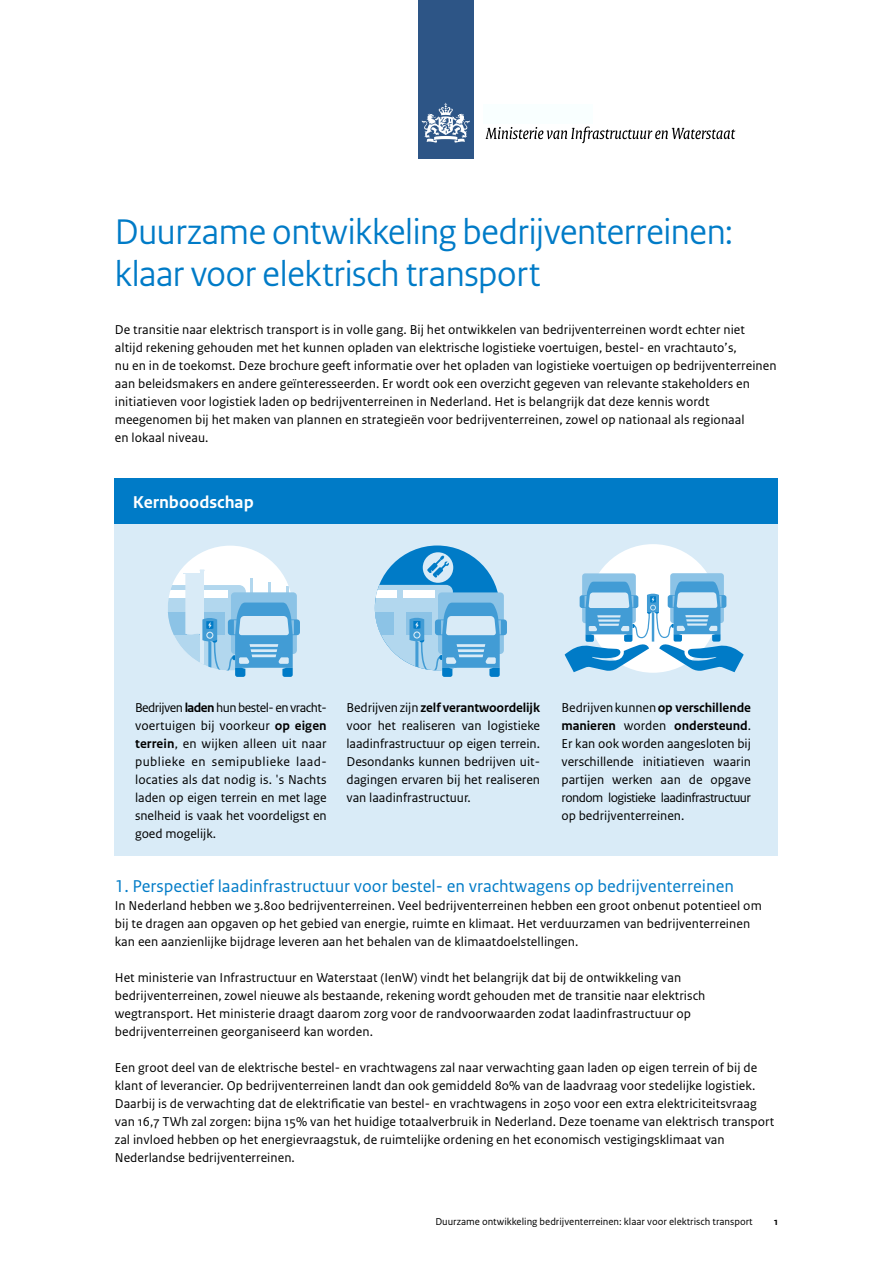
<style>
.page{position:relative;width:893px;height:1263px;background:#fff}
.page>*{position:absolute;margin:0;border:0;box-sizing:border-box;transform-origin:0 0}
.t1{font:37.5px/42px "Rijksoverheid Sans Heading";letter-spacing:-.005em;color:#007bc7}
.t2{font:18px "Rijksoverheid Sans Text";color:#007bc7}
.t3{font:700 18px "Rijksoverheid Sans Text";color:#fff}
.t4{font:13.5px/18px "Rijksoverheid Sans Text";letter-spacing:.005em;color:#000}
.t5{font:10.5px "Rijksoverheid Sans Text";color:#000}
.t6{font:700 10.5px "Rijksoverheid Sans Text";color:#000}
.s1{font-weight:700}
</style>
<div class="page">
<div style="left:115px;top:517px;width:663px;height:339px;background:#d9ebf7"></div>
<div style="left:115px;top:478px;width:663px;height:45px;background:#007bc7"></div>
<div style="left:588px;top:544px;width:130px;height:129px;background:#fff;border-radius:65px"></div>
<div style="left:670px;top:573px;width:54px;height:50px;background:#8cc3e6;border-radius:3px"></div>
<div style="left:582px;top:573px;width:54px;height:50px;background:#8cc3e6;border-radius:3px"></div>
<svg style="left:565px;top:581px;width:179px;height:91px"></svg>
<div style="left:375px;top:545px;width:125px;height:125px;background:#007bc7;border-radius:62px"></div>
<svg style="left:375px;top:585px;width:132px;height:91px"></svg>
<div style="left:423px;top:552px;width:30px;height:31px;background:#d9ebf7;border-radius:50%"></div>
<svg style="left:427px;top:555px;width:22px;height:23px"></svg>
<div style="left:168px;top:546px;width:125px;height:124px;background:#fff;border-radius:62px"></div>
<svg style="left:168px;top:569px;width:132px;height:107px"></svg>
<div style="left:418px;top:0;width:55px;height:158px;background:#2d5586"></div>
<svg style="left:422px;top:103px;width:48px;height:40px"></svg>
<svg style="left:486px;top:126px;width:249px;height:17px"></svg>
<div style="left:483px;top:104px;width:110px;height:20px;background:#f9ffff"></div>
<h1 class="t1" style="left:115px;top:211px;width:619px">Duurzame ontwikkeling bedrijventerreinen: klaar voor elektrisch transport</h1>
<p class="t4" style="left:115px;top:321px;width:663px">De transitie naar elektrisch transport is in volle gang. Bij het ontwikkelen van bedrijventerreinen wordt echter niet<br>altijd rekening gehouden met het kunnen opladen van elektrische logistieke voertuigen, bestel- en vrachtauto’s,<br>nu en in de toekomst. Deze brochure geeft informatie over het opladen van logistieke voertuigen op bedrijventerreinen aan beleidsmakers en andere geïnteresseerden. Er wordt ook een overzicht gegeven van relevante stakeholders en initiatieven voor logistiek laden op bedrijventerreinen in Nederland. Het is belangrijk dat deze kennis wordt meegenomen bij het maken van plannen en strategieën voor bedrijventerreinen, zowel op nationaal als regionaal<br>en lokaal niveau.</p>
<h2 class="t3" style="left:133px;top:492px;width:122px">Kernboodschap</h2>
<p class="t4" style="left:346px;top:699px;width:195px;text-align:justify">Bedrijven zijn <span class="s1">zelf verantwoordelijk </span>voor het realiseren van logistieke laadinfrastructuur op eigen terrein.<br>Desondanks kunnen bedrijven uit&shy;dagingen ervaren bij het realiseren van laadinfrastructuur.</p>
<p class="t4" style="left:561px;top:699px;width:191px;text-align:justify">Bedrijven kunnen <span class="s1">op verschillende manieren</span> worden <span class="s1">ondersteund</span>.<br>Er kan ook worden aangesloten bij verschillende initiatieven waarin partijen werken aan de opgave rondom logistieke laadinfrastructuur op bedrijventerreinen.</p>
<p class="t4" style="left:135px;top:699px;width:193px;text-align:justify">Bedrijven <span class="s1">laden</span> hun bestel- en vracht&shy;voertuigen bij voorkeur <span class="s1">op eigen terrein</span>, en wijken alleen uit naar publieke en semipublieke laad&shy;locaties als dat nodig is. 's Nachts laden op eigen terrein en met lage snelheid is vaak het voordeligst en goed mogelijk.</p>
<h2 class="t2" style="left:115px;top:876px;width:621px">1. Perspectief laadinfrastructuur voor bestel- en vrachtwagens op bedrijventerreinen</h2>
<p class="t4" style="left:115px;top:897px;width:648px">In Nederland hebben we 3.800 bedrijventerreinen. Veel bedrijventerreinen hebben een groot onbenut potentieel om bij te dragen aan opgaven op het gebied van energie, ruimte en klimaat. Het verduurzamen van bedrijventerreinen kan een aanzienlijke bijdrage leveren aan het behalen van de klimaatdoelstellingen.</p>
<p class="t4" style="left:115px;top:969px;width:592px">Het ministerie van Infrastructuur en Waterstaat (IenW) vindt het belangrijk dat bij de ontwikkeling van bedrijventerreinen, zowel nieuwe als bestaande, rekening wordt gehouden met de transitie naar elektrisch wegtransport. Het ministerie draagt daarom zorg voor de randvoorwaarden zodat laadinfrastructuur op bedrijventerreinen georganiseerd kan worden.</p>
<p class="t4" style="left:115px;top:1059px;width:661px">Een groot deel van de elektrische bestel- en vrachtwagens zal naar verwachting gaan laden op eigen terrein of bij de klant of leverancier. Op bedrijventerreinen landt dan ook gemiddeld 80% van de laadvraag voor stedelijke logistiek.<br>Daarbij is de verwachting dat de elektrificatie van bestel- en vrachtwagens in 2050 voor een extra elektriciteitsvraag van 16,7 TWh zal zorgen: bijna 15% van het huidige totaalverbruik in Nederland. Deze toename van elektrisch transport zal invloed hebben op het energievraagstuk, de ruimtelijke ordening en het economisch vestigingsklimaat van Nederlandse bedrijventerreinen.</p>
<p class="t5" style="left:435px;top:1215px;width:319px">Duurzame ontwikkeling bedrijventerreinen: klaar voor elektrisch transport</p>
<p class="t6" style="left:774px;top:1215px;width:5px">1</p>
</div>
